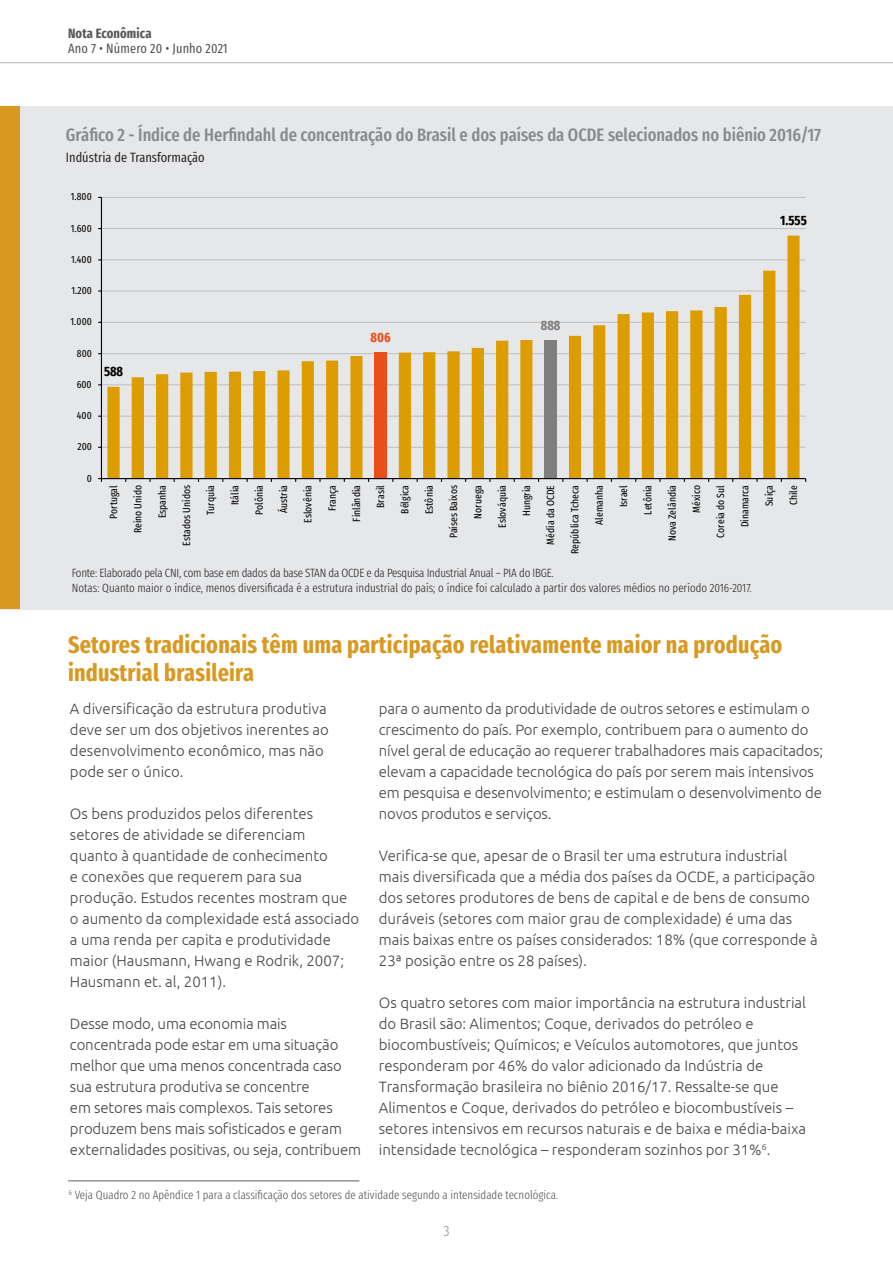
<style>
.page{position:relative;width:893px;height:1263px;background:#fff}
.page>*{position:absolute;margin:0;border:0;box-sizing:border-box;transform-origin:0 0}
.t1{font:700 24px/28.5px "Fira Sans Compressed";letter-spacing:.01em;color:#d99921}
.t2{font:500 18px "Fira Sans Compressed";color:#87898c}
.t3{font:300 15px/21px "Ubuntu";color:#454647}
.t4{font:15px "Fira Sans Compressed";color:#454647}
.t5{font:13.5px "Fira Sans Compressed";color:#231f20}
.t6{font:13.5px "Fira Sans Compressed";letter-spacing:.01em;color:#4b4c4d}
.t7{font:700 13.5px "Fira Sans Compressed";letter-spacing:.01em;color:#57585a}
.t8{font:700 13.5px "Fira Sans Compressed";color:#000}
.t9{font:700 13.5px "Fira Sans Compressed";color:#e94e1b}
.t10{font:700 13.5px "Fira Sans Compressed";color:#7f7f7f}
.t11{font:300 12px/15px "Fira Sans Compressed";letter-spacing:-.005em;color:#231f20}
.t12{font:300 12px "Fira Sans Compressed";color:#4b4c4d}
.t13{font:10.5px "Fira Sans Compressed";letter-spacing:.005em;color:#000}
</style>
<div class="page">
<hr style="left:0;top:62px;width:893px;height:1px;background:#808285">
<div style="left:0;top:106px;width:893px;height:503px;background:#e6e7e9"></div>
<div style="left:0;top:106px;width:19px;height:503px;background:#d99921"></div>
<hr style="left:101px;top:447px;width:705px;height:1px;background:#bfbfbf">
<hr style="left:101px;top:416px;width:705px;height:1px;background:#bfbfbf">
<hr style="left:101px;top:384px;width:705px;height:1px;background:#bfbfbf">
<hr style="left:101px;top:353px;width:705px;height:1px;background:#bfbfbf">
<hr style="left:101px;top:322px;width:705px;height:1px;background:#bfbfbf">
<hr style="left:101px;top:291px;width:705px;height:1px;background:#bfbfbf">
<hr style="left:101px;top:259px;width:705px;height:1px;background:#bfbfbf">
<hr style="left:101px;top:228px;width:705px;height:1px;background:#bfbfbf">
<hr style="left:101px;top:197px;width:705px;height:1px;background:#bfbfbf">
<svg style="left:107px;top:236px;width:692px;height:242px"></svg>
<hr style="left:101px;top:197px;width:1px;height:282px;background:#000">
<hr style="left:101px;top:478px;width:705px;height:1px;background:#000">
<svg style="left:98px;top:478px;width:4px;height:4px"></svg>
<hr style="left:68px;top:1180px;width:291px;height:1px;background:#939598">
<p class="t7" style="left:68px;top:22px;width:85px">Nota Econômica</p>
<p class="t6" style="left:68px;top:38px;width:161px">Ano 7 • Número 20 • Junho 2021</p>
<p class="t2" style="left:66px;top:121px;width:756px">Gráfico 2 - Índice de Herfindahl de concentração do Brasil e dos países da OCDE selecionados no biênio 2016/17</p>
<p class="t5" style="left:66px;top:148px;width:140px">Indústria de Transformação</p>
<p class="t13" style="left:71px;top:189px;width:22px">1.800</p>
<p class="t13" style="left:71px;top:220px;width:23px">1.600</p>
<p class="t13" style="left:71px;top:251px;width:22px">1.400</p>
<p class="t13" style="left:71px;top:283px;width:22px">1.200</p>
<p class="t13" style="left:71px;top:314px;width:23px">1.000</p>
<p class="t13" style="left:77px;top:345px;width:16px">800</p>
<p class="t13" style="left:77px;top:376px;width:16px">600</p>
<p class="t13" style="left:77px;top:408px;width:16px">400</p>
<p class="t13" style="left:77px;top:439px;width:16px">200</p>
<p class="t13" style="left:87px;top:470px;width:7px">0</p>
<p class="t8" style="left:104px;top:360px;width:21px">588</p>
<p class="t9" style="left:371px;top:326px;width:22px">806</p>
<p class="t10" style="left:541px;top:314px;width:21px">888</p>
<p class="t8" style="left:780px;top:209px;width:28px">1.555</p>
<p class="t13" style="left:106px;top:519px;width:35px;rotate:-90deg">Portugal</p>
<p class="t13" style="left:130px;top:533px;width:50px;rotate:-90deg">Reino Unido</p>
<p class="t13" style="left:154px;top:518px;width:35px;rotate:-90deg">Espanha</p>
<p class="t13" style="left:178px;top:546px;width:62px;rotate:-90deg">Estados Unidos</p>
<p class="t13" style="left:203px;top:515px;width:32px;rotate:-90deg">Turquia</p>
<p class="t13" style="left:227px;top:505px;width:22px;rotate:-90deg">Itália</p>
<p class="t13" style="left:251px;top:515px;width:32px;rotate:-90deg">Polônia</p>
<p class="t13" style="left:276px;top:513px;width:30px;rotate:-90deg">Áustria</p>
<p class="t13" style="left:300px;top:523px;width:39px;rotate:-90deg">Eslovênia</p>
<p class="t13" style="left:324px;top:511px;width:28px;rotate:-90deg">França</p>
<p class="t13" style="left:348px;top:522px;width:38px;rotate:-90deg">Finlândia</p>
<p class="t13" style="left:373px;top:508px;width:24px;rotate:-90deg">Brasil</p>
<p class="t13" style="left:397px;top:514px;width:30px;rotate:-90deg">Bélgica</p>
<p class="t13" style="left:421px;top:514px;width:31px;rotate:-90deg">Estônia</p>
<p class="t13" style="left:445px;top:538px;width:55px;rotate:-90deg">Países Baixos</p>
<p class="t13" style="left:470px;top:518px;width:35px;rotate:-90deg">Noruega</p>
<p class="t13" style="left:494px;top:528px;width:44px;rotate:-90deg">Eslováquia</p>
<p class="t13" style="left:518px;top:516px;width:32px;rotate:-90deg">Hungria</p>
<p class="t13" style="left:543px;top:544px;width:61px;rotate:-90deg">Média da OCDE</p>
<p class="t13" style="left:567px;top:554px;width:70px;rotate:-90deg">República Tcheca</p>
<p class="t13" style="left:591px;top:525px;width:41px;rotate:-90deg">Alemanha</p>
<p class="t13" style="left:615px;top:507px;width:24px;rotate:-90deg">Israel</p>
<p class="t13" style="left:640px;top:515px;width:31px;rotate:-90deg">Letônia</p>
<p class="t13" style="left:664px;top:541px;width:58px;rotate:-90deg">Nova Zelândia</p>
<p class="t13" style="left:688px;top:513px;width:29px;rotate:-90deg">México</p>
<p class="t13" style="left:713px;top:538px;width:54px;rotate:-90deg">Coreia do Sul</p>
<p class="t13" style="left:737px;top:527px;width:44px;rotate:-90deg">Dinamarca</p>
<p class="t13" style="left:761px;top:506px;width:23px;rotate:-90deg">Suíça</p>
<p class="t13" style="left:785px;top:505px;width:21px;rotate:-90deg">Chile</p>
<p class="t11" style="left:72px;top:566px;width:681px">Fonte: Elaborado pela CNI, com base em dados da base STAN da OCDE e da Pesquisa Industrial Anual – PIA do IBGE.<br>Notas: Quanto maior o índice, menos diversificada é a estrutura industrial do país; o índice foi calculado a partir dos valores médios no período 2016-2017.</p>
<h1 class="t1" style="left:68px;top:629px;width:716px">Setores tradicionais têm uma participação relativamente maior na produção industrial brasileira</h1>
<p class="t3" style="left:70px;top:698px;width:260px">A diversificação da estrutura produtiva deve ser um dos objetivos inerentes ao desenvolvimento econômico, mas não pode ser o único.</p>
<p class="t3" style="left:70px;top:803px;width:291px">Os bens produzidos pelos diferentes setores de atividade se diferenciam<br>quanto à quantidade de conhecimento<br>e conexões que requerem para sua produção. Estudos recentes mostram que o aumento da complexidade está associado a uma renda per capita e produtividade maior (Hausmann, Hwang e Rodrik, 2007; Hausmann et. al, 2011).</p>
<p class="t3" style="left:70px;top:1013px;width:293px">Desse modo, uma economia mais concentrada pode estar em uma situação melhor que uma menos concentrada caso sua estrutura produtiva se concentre<br>em setores mais complexos. Tais setores produzem bens mais sofisticados e geram externalidades positivas, ou seja, contribuem</p>
<p class="t3" style="left:379px;top:698px;width:446px">para o aumento da produtividade de outros setores e estimulam o crescimento do país. Por exemplo, contribuem para o aumento do nível geral de educação ao requerer trabalhadores mais capacitados; elevam a capacidade tecnológica do país por serem mais intensivos em pesquisa e desenvolvimento; e estimulam o desenvolvimento de novos produtos e serviços.</p>
<p class="t3" style="left:379px;top:845px;width:440px">Verifica-se que, apesar de o Brasil ter uma estrutura industrial mais diversificada que a média dos países da OCDE, a participação dos setores produtores de bens de capital e de bens de consumo duráveis (setores com maior grau de complexidade) é uma das mais baixas entre os países considerados: 18% (que corresponde à 23ª posição entre os 28 países).</p>
<p class="t3" style="left:379px;top:992px;width:429px">Os quatro setores com maior importância na estrutura industrial do Brasil são: Alimentos; Coque, derivados do petróleo e biocombustíveis; Químicos; e Veículos automotores, que juntos responderam por 46% do valor adicionado da Indústria de Transformação brasileira no biênio 2016/17. Ressalte-se que Alimentos e Coque, derivados do petróleo e biocombustíveis – setores intensivos em recursos naturais e de baixa e média-baixa intensidade tecnológica – responderam sozinhos por 31%<sup>6</sup>.</p>
<p class="t12" style="left:69px;top:1187px;width:491px"><sup>6</sup> Veja Quadro 2 no Apêndice 1 para a classificação dos setores de atividade segundo a intensidade tecnológica.</p>
<p class="t4" style="left:443px;top:1219px;width:8px">3</p>
</div>
